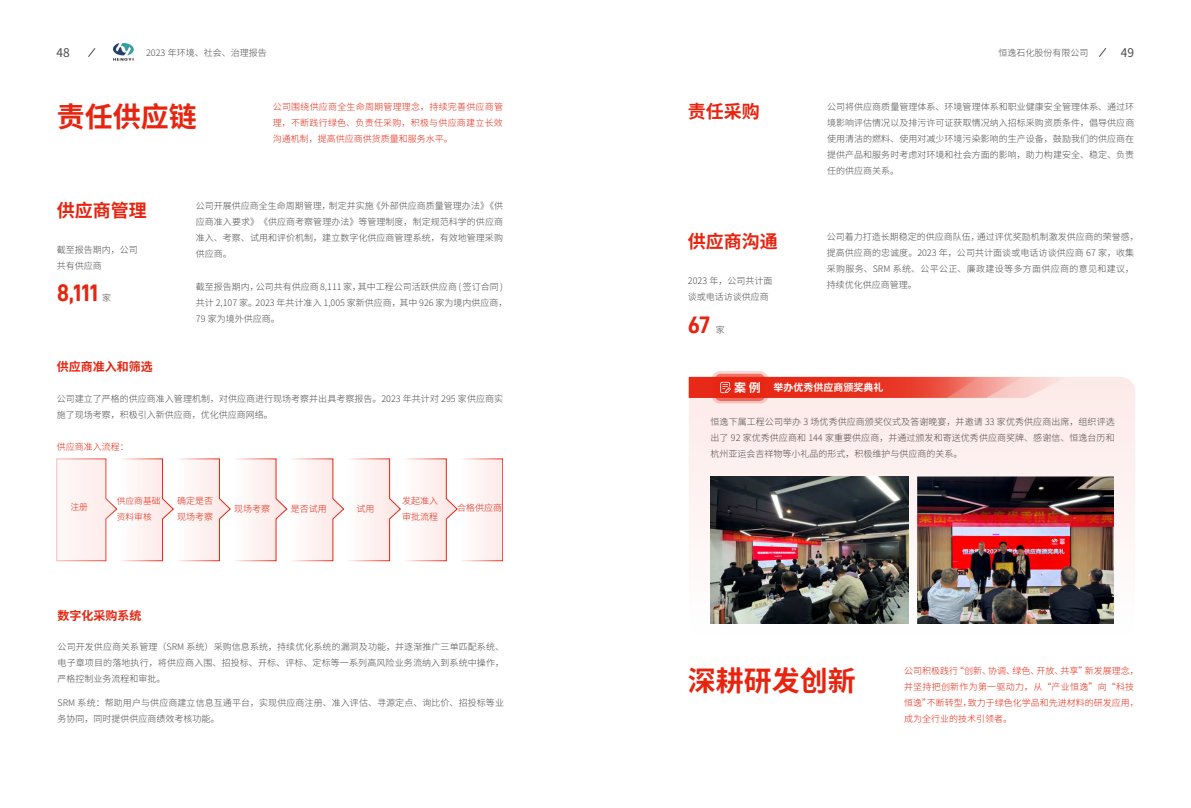
<style>
.page{position:relative;width:1191px;height:808px;background:#fff}
.page>*{position:absolute;margin:0;border:0;box-sizing:border-box;transform-origin:0 0}
.t1{font:700 28px "Source Han Sans CN";color:#e72410}
.t2{font:24px "D DIN Bold";color:#e72410}
.t3{font:700 18px "Source Han Sans CN";color:#e72410}
.t4{font:700 12px "Source Han Sans CN";color:#e72410}
.t5{font:12px "Source Han Sans CN";color:#4c4948}
.t6{font:700 12px "Source Han Sans CN";color:#fff}
.t7{font:700 10px "Source Han Sans CN";color:#fff}
.t8{font:300 9px/16px "Source Han Sans CN";color:#4c4948}
.t9{font:300 9px/16px "Source Han Sans CN";color:#e72410}
.t10{font:300 8.7px/15.5px "Source Han Sans CN";color:#e72410}
</style>
<div class="page">
<img style="left:114px;top:43px;width:20px;height:18px">
<svg style="left:88px;top:48px;width:7px;height:9px"></svg>
<svg style="left:1099px;top:48px;width:7px;height:9px"></svg>
<svg style="left:56px;top:459px;width:447px;height:102px"></svg>
<svg style="left:711px;top:371px;width:57px;height:32px"></svg>
<div style="left:689px;top:377px;width:446px;height:265px;background:linear-gradient(to bottom,#fce8e7,#fafafa);border-radius:14px"></div>
<div style="left:715px;top:374px;width:50px;height:27px;background:#ee6c5e;border-radius:6px"></div>
<svg style="left:689px;top:377px;width:379px;height:21px"></svg>
<img style="left:710px;top:476px;width:198px;height:148px">
<img style="left:917px;top:476px;width:196px;height:148px">
<h3 class="t5" style="left:57px;top:46px;width:15px">48</h3>
<p class="t8" style="left:146px;top:45px;width:122px">2023 年环境、社会、治理报告</p>
<p class="t8" style="left:998px;top:45px;width:91px">恒逸石化股份有限公司</p>
<h3 class="t5" style="left:1121px;top:46px;width:15px">49</h3>
<h1 class="t1" style="left:57px;top:102px;width:141px">责任供应链</h1>
<p class="t9" style="left:273px;top:99px;width:232px;text-align:justify">公司围绕供应商全生命周期管理理念，持续完善供应商管理，不断践行绿色、负责任采购，积极与供应商建立长效沟通机制，提高供应商供货质量和服务水平。</p>
<h3 class="t3" style="left:57px;top:201px;width:91px">供应商管理</h3>
<p class="t8" style="left:196px;top:198px;width:309px;text-align:justify">公司开展供应商全生命周期管理，制定并实施《外部供应商质量管理办法》《供应商准入要求》《供应商考察管理办法》等管理制度，制定规范科学的供应商准入、考察、试用和评价机制，建立数字化供应商管理系统，有效地管理采购供应商。</p>
<p class="t8" style="left:196px;top:279px;width:313px">截至报告期内，公司共有供应商 8,111 家，其中工程公司活跃供应商 ( 签订合同 )共计 2,107 家。2023 年共计准入 1,005 家新供应商，其中 926 家为境内供应商，<br>79 家为境外供应商。</p>
<p class="t8" style="left:57px;top:242px;width:82px">截至报告期内，公司共有供应商</p>
<h2 class="t2" style="left:57px;top:279px;width:43px">8,111</h2>
<p class="t8" style="left:102px;top:290px;width:10px">家</p>
<h3 class="t4" style="left:57px;top:360px;width:97px">供应商准入和筛选</h3>
<p class="t8" style="left:57px;top:391px;width:448px">公司建立了严格的供应商准入管理机制，对供应商进行现场考察并出具考察报告。2023 年共计对 295 家供应商实施了现场考察，积极引入新供应商，优化供应商网络。</p>
<p class="t9" style="left:57px;top:439px;width:73px">供应商准入流程：</p>
<p class="t10" style="left:117px;top:493px;width:45px">供应商基础资料审核</p>
<p class="t9" style="left:177px;top:493px;width:37px">确定是否现场考察</p>
<p class="t9" style="left:234px;top:501px;width:37px">现场考察</p>
<p class="t9" style="left:356px;top:501px;width:19px">试用</p>
<p class="t9" style="left:457px;top:500px;width:46px">合格供应商</p>
<p class="t10" style="left:70px;top:499px;width:19px">注册</p>
<p class="t9" style="left:291px;top:501px;width:37px">是否试用</p>
<p class="t9" style="left:402px;top:493px;width:37px">发起准入审批流程</p>
<h3 class="t4" style="left:58px;top:609px;width:86px">数字化采购系统</h3>
<p class="t8" style="left:58px;top:639px;width:448px;text-align:justify">公司开发供应商关系管理（SRM 系统）采购信息系统，持续优化系统的漏洞及功能，并逐渐推广三单匹配系统、电子章项目的落地执行，将供应商入围、招投标、开标、评标、定标等一系列高风险业务流纳入到系统中操作，严格控制业务流程和审批。</p>
<p class="t8" style="left:58px;top:695px;width:448px">SRM 系统：帮助用户与供应商建立信息互通平台，实现供应商注册、准入评估、寻源定点、询比价、招投标等业务协同，同时提供供应商绩效考核功能。</p>
<h3 class="t3" style="left:688px;top:102px;width:73px">责任采购</h3>
<p class="t8" style="left:827px;top:99px;width:309px;text-align:justify">公司将供应商质量管理体系、环境管理体系和职业健康安全管理体系、通过环境影响评估情况以及排污许可证获取情况纳入招标采购资质条件，倡导供应商使用清洁的燃料、使用对减少环境污染影响的生产设备，鼓励我们的供应商在提供产品和服务时考虑对环境和社会方面的影响，助力构建安全、稳定、负责任的供应商关系。</p>
<h3 class="t3" style="left:688px;top:232px;width:91px">供应商沟通</h3>
<p class="t8" style="left:826px;top:228px;width:313px">公司着力打造长期稳定的供应商队伍，通过评优奖励机制激发供应商的荣誉感，提高供应商的忠诚度。2023 年，公司共计面谈或电话访谈供应商 67 家，收集采购服务、SRM 系统、公平公正、廉政建设等多方面供应商的意见和建议，持续优化供应商管理。</p>
<p class="t8" style="left:715px;top:322px;width:10px">家</p>
<p class="t8" style="left:688px;top:273px;width:86px">2023 年，公司共计面谈或电话访谈供应商</p>
<h2 class="t2" style="left:688px;top:311px;width:24px">67</h2>
<h3 class="t6" style="left:734px;top:382px;width:28px">案例</h3>
<p class="t7" style="left:773px;top:383px;width:111px">举办优秀供应商颁奖典礼</p>
<p class="t8" style="left:710px;top:414px;width:406px;text-align:justify">恒逸下属工程公司举办 3 场优秀供应商颁奖仪式及答谢晚宴，并邀请 33 家优秀供应商出席，组织评选出了 92 家优秀供应商和 144 家重要供应商，并通过颁发和寄送优秀供应商奖牌、感谢信、恒逸台历和杭州亚运会吉祥物等小礼品的形式，积极维护与供应商的关系。</p>
<h1 class="t1" style="left:688px;top:666px;width:169px">深耕研发创新</h1>
<p class="t9" style="left:904px;top:662px;width:236px">公司积极践行“创新、协调、绿色、开放、共享”新发展理念，并坚持把创新作为第一驱动力，从“产业恒逸”向“科技恒逸”不断转型，致力于绿色化学品和先进材料的研发应用，成为全行业的技术引领者。</p>
</div>
